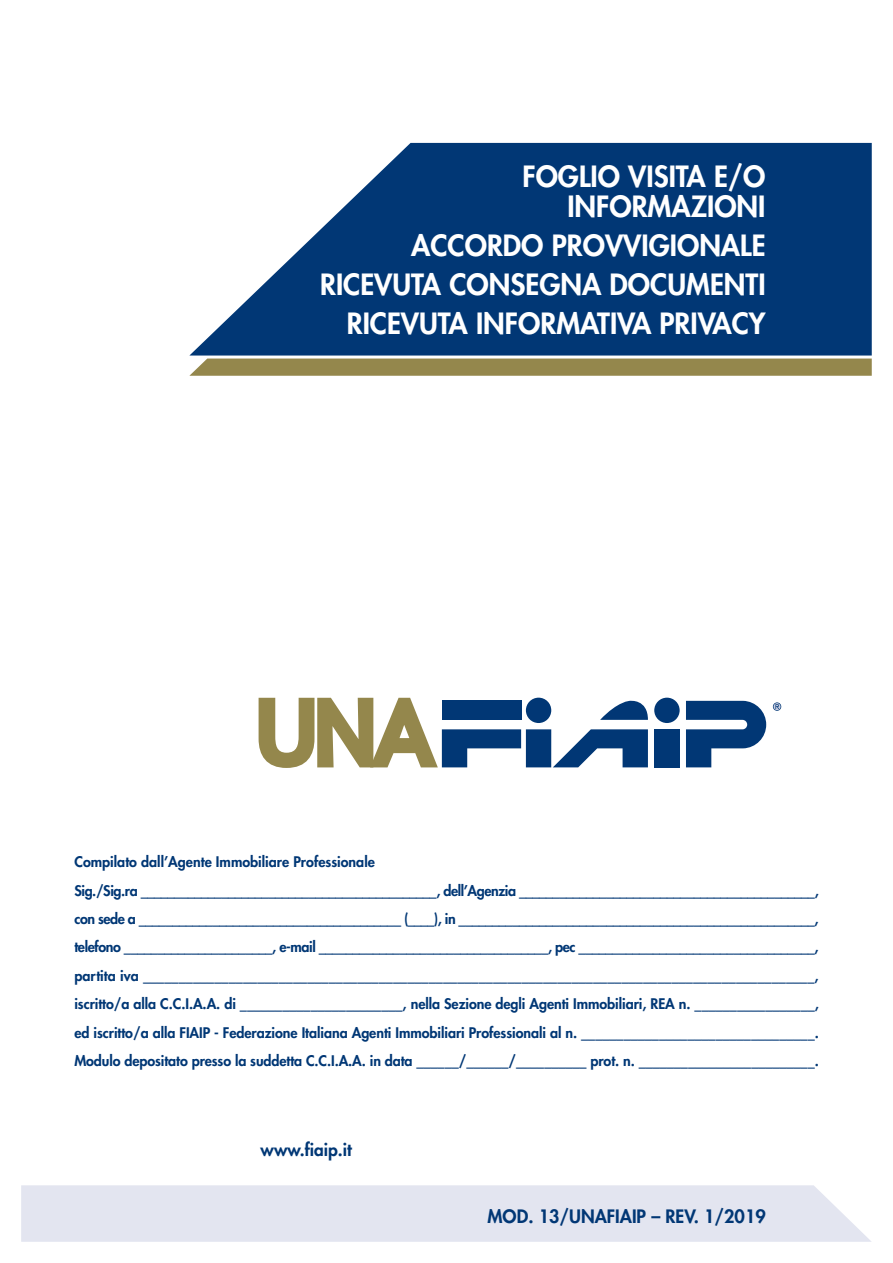
<style>
.page{position:relative;width:893px;height:1263px;background:#fff}
.page>*{position:absolute;margin:0;border:0;box-sizing:border-box;transform-origin:0 0}
.t1{font:800 28.5px/39px "Futura";color:#fff;text-align:right}
.t2{font:800 18px "Futura";color:#013775}
.t3{font:800 17.1px "Futura";color:#013775}
.t4{font:800 14.25px/28.3px "Futura";letter-spacing:-.005em;color:#013775}
</style>
<div class="page">
<svg style="left:189px;top:358px;width:683px;height:18px;background:#9a8d56"></svg>
<svg style="left:190px;top:143px;width:682px;height:212px;fill:#013775"></svg>
<div style="left:21px;top:1185px;width:850px;height:57px;background:#e3e5f0"></div>
<svg style="left:773px;top:702px;width:8px;height:9px"></svg>
<svg style="left:774px;top:703px;width:7px;height:7px"></svg>
<svg style="left:775px;top:704px;width:4px;height:5px"></svg>
<svg style="left:600px;top:700px;width:48px;height:20px"></svg>
<div style="left:526px;top:698px;width:25px;height:25px;background:#013775;border-radius:50%"></div>
<div style="left:654px;top:729px;width:26px;height:38px;background:#013775"></div>
<div style="left:654px;top:698px;width:26px;height:25px;background:#013775;border-radius:50%"></div>
<svg style="left:686px;top:701px;width:80px;height:66px"></svg>
<div style="left:526px;top:729px;width:25px;height:38px;background:#013775"></div>
<svg style="left:553px;top:729px;width:95px;height:38px"></svg>
<svg style="left:259px;top:698px;width:262px;height:70px"></svg>
<h1 class="t1" style="left:522px;top:164px;width:245px;line-height:30px">FOGLIO VISITA E/O<br>INFORMAZIONI</h1>
<h1 class="t1" style="left:320px;top:228px;width:447px">ACCORDO PROVVIGIONALE<br>RICEVUTA CONSEGNA DOCUMENTI<br>RICEVUTA INFORMATIVA PRIVACY</h1>
<p class="t4" style="left:74px;top:849px;width:746px">Compilato dall’Agente Immobiliare Professionale<br>Sig./Sig.ra ____________________________________________, dell’Agenzia ____________________________________________, con sede a _______________________________________ (____), in _____________________________________________________, telefono ______________________, e-mail __________________________________, pec ___________________________________, partita iva ______________________________________________________________________________________________, iscritto/a alla C.C.I.A.A. di _______________________, nella Sezione degli Agenti Immobiliari, REA n. _________________, ed iscritto/a alla FIAIP - Federazione Italiana Agenti Immobiliari Professionali al n. _________________________________.<br>Modulo depositato presso la suddetta C.C.I.A.A. in data ______/______/__________ prot. n. _________________________.</p>
<p class="t3" style="left:261px;top:1142px;width:93px">www.fiaip.it</p>
<p class="t2" style="left:488px;top:1207px;width:280px">MOD. 13/UNAFIAIP – REV. 1/2019</p>
</div>
